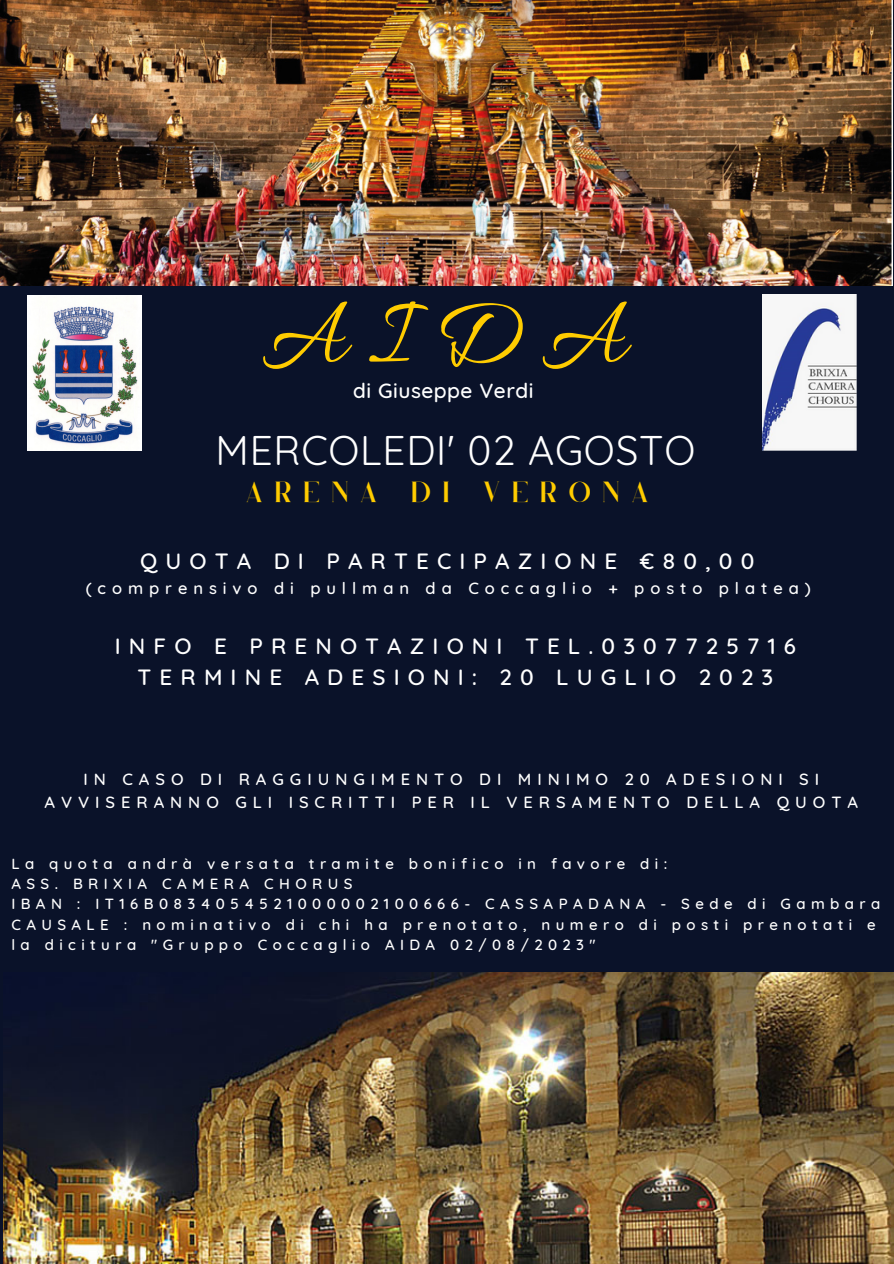
<style>
.page{position:relative;width:894px;height:1264px;background:#fff}
.page>*{position:absolute;margin:0;border:0;box-sizing:border-box;transform-origin:0 0}
.t1{font:98.4px "Allura";color:#fc0}
.t2{font:40.35px "Quicksand";letter-spacing:.02em;color:#fff}
.t3{font:32.55px "Quilin";letter-spacing:.36em;color:#fc0}
.t4{font:500 22.5px "Quicksand";letter-spacing:.36em;color:#fff}
.t5{font:500 20.85px "Quicksand";letter-spacing:.025em;color:#fff}
.t6{font:500 16.5px/22.5px "Quicksand";letter-spacing:.36em;color:#fff;text-align:center}
.t7{font:500 15px/20.2px "Quicksand";letter-spacing:.36em;color:#fff}
</style>
<div class="page">
<div style="left:0;top:0;width:893px;height:1263px;background:#0a1229"></div>
<img style="left:0;top:0;width:892px;height:285px">
<img style="left:28px;top:296px;width:113px;height:154px">
<img style="left:762px;top:295px;width:93px;height:155px">
<img style="left:3px;top:972px;width:890px;height:291px">
<p class="t1" style="left:262px;top:281px;width:364px">AIDA</p>
<p class="t5" style="left:353px;top:377px;width:182px">di Giuseppe Verdi</p>
<p class="t2" style="left:215px;top:424px;width:481px">MERCOLEDI' 02 AGOSTO</p>
<p class="t3" style="left:246px;top:479px;width:404px">ARENA DI VERONA</p>
<p class="t4" style="left:140px;top:546px;width:615px">QUOTA DI PARTECIPAZIONE €80,00</p>
<p class="t6" style="left:86px;top:576px;width:726px">(comprensivo di pullman da Coccaglio + posto platea)</p>
<p class="t4" style="left:115px;top:631px;width:682px">INFO E PRENOTAZIONI TEL.0307725716</p>
<p class="t4" style="left:137px;top:662px;width:637px">TERMINE ADESIONI: 20 LUGLIO 2023</p>
<p class="t6" style="left:45px;top:768px;width:814px">IN CASO DI RAGGIUNGIMENTO DI MINIMO 20 ADESIONI SI<br>AVVISERANNO GLI ISCRITTI PER IL VERSAMENTO DELLA QUOTA</p>
<p class="t7" style="left:11px;top:853px;width:657px">La quota andrà versata tramite bonifico in favore di:</p>
<p class="t7" style="left:11px;top:873px;width:343px">ASS. BRIXIA CAMERA CHORUS</p>
<p class="t7" style="left:11px;top:893px;width:870px">IBAN : IT16B0834054521000002100666- CASSAPADANA - Sede di Gambara</p>
<p class="t7" style="left:11px;top:913px;width:865px">CAUSALE : nominativo di chi ha prenotato, numero di posti prenotati e la dicitura "Gruppo Coccaglio AIDA 02/08/2023"</p>
</div>
